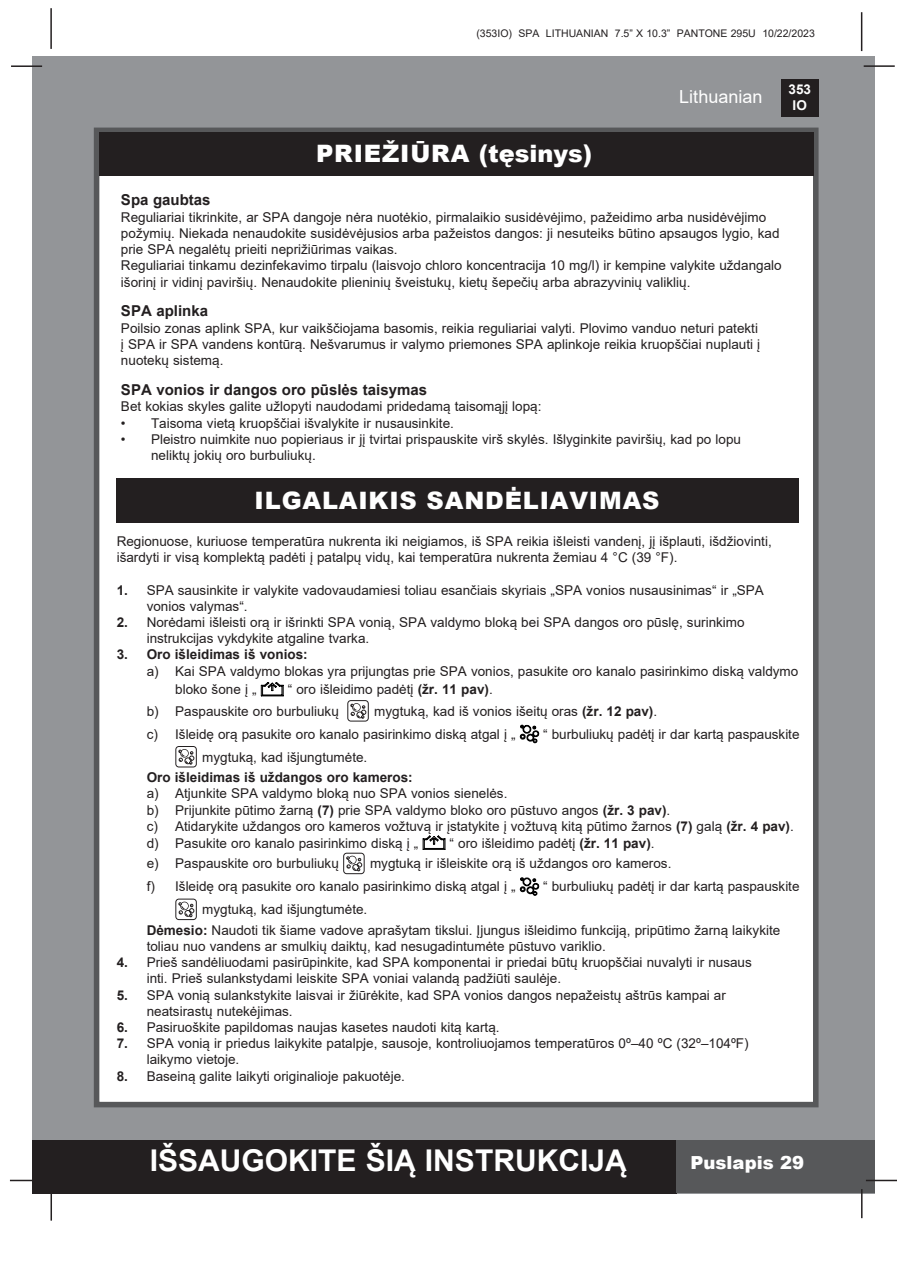
<style>
.page{position:relative;width:897px;height:1264px;background:#fff}
.page>*{position:absolute;margin:0;border:0;box-sizing:border-box;transform-origin:0 0}
.t1{font:700 30px "Arial";color:#fff}
.t2{font:900 24px "Arial";letter-spacing:.035em;color:#fff}
.t3{font:18px "Arial";color:#fff}
.t4{font:900 18px "Arial";color:#fff}
.t5{font:700 15px "Arial";color:#231f20}
.t6{font:13.5px/16.2px "Arial";color:#231f20}
.t7{font:700 13.5px "Arial";color:#231f20}
.t8{font:700 13.5px/16.2px "Arial";color:#fff;text-align:center}
.t9{font:10.5px "Arial";color:#231f20}
.s1{font-weight:700}
</style>
<div class="page">
<div style="left:33px;top:56px;width:842px;height:1137px;background:#939598"></div>
<div style="left:780px;top:79px;width:38px;height:38px;background:#231f20"></div>
<hr style="left:863px;top:65px;width:31px;height:2px;background:#231f20">
<hr style="left:50px;top:8px;width:2px;height:41px;background:#231f20">
<hr style="left:860px;top:12px;width:2px;height:39px;background:#231f20">
<div style="left:33px;top:1140px;width:644px;height:53px;background:#231f20"></div>
<div style="left:676px;top:1140px;width:199px;height:53px;background:#57585a"></div>
<hr style="left:865px;top:1179px;width:31px;height:2px;background:#231f20">
<hr style="left:860px;top:1189px;width:2px;height:29px;background:#231f20">
<hr style="left:50px;top:1190px;width:2px;height:30px;background:#231f20">
<hr style="left:10px;top:1179px;width:31px;height:2px;background:#231f20">
<hr style="left:11px;top:65px;width:31px;height:2px;background:#231f20">
<div style="left:94px;top:128px;width:724px;height:979px;background:#fff;border:6px solid #57585a"></div>
<div style="left:99px;top:132px;width:714px;height:44px;background:#231f20"></div>
<svg style="left:261px;top:682px;width:23px;height:14px"></svg>
<div style="left:347px;top:700px;width:21px;height:21px;border:1px solid #231f20;border-radius:3px"></div>
<svg style="left:350px;top:703px;width:16px;height:15px"></svg>
<svg style="left:520px;top:725px;width:19px;height:18px"></svg>
<div style="left:176px;top:746px;width:20px;height:21px;border:1px solid #231f20;border-radius:3px"></div>
<svg style="left:178px;top:749px;width:16px;height:15px"></svg>
<svg style="left:422px;top:835px;width:23px;height:15px"></svg>
<div style="left:343px;top:853px;width:21px;height:21px;border:1px solid #231f20;border-radius:3px"></div>
<svg style="left:346px;top:855px;width:16px;height:16px"></svg>
<svg style="left:520px;top:877px;width:19px;height:19px"></svg>
<div style="left:176px;top:899px;width:20px;height:20px;border:1px solid #231f20;border-radius:3px"></div>
<svg style="left:178px;top:901px;width:16px;height:16px"></svg>
<div style="left:116px;top:478px;width:682px;height:44px;background:#231f20"></div>
<p class="t9" style="left:476px;top:26px;width:340px">(353IO) SPA LITHUANIAN 7.5” X 10.3” PANTONE 295U 10/22/2023</p>
<p class="t2" style="left:316px;top:136px;width:277px">PRIEŽIŪRA (tęsinys)</p>
<h3 class="t3" style="left:679px;top:84px;width:85px">Lithuanian</h3>
<p class="t8" style="left:788px;top:81px;width:24px">353<br>IO</p>
<p class="t5" style="left:121px;top:189px;width:91px">Spa gaubtas</p>
<p class="t6" style="left:121px;top:209px;width:646px">Reguliariai tikrinkite, ar SPA dangoje nėra nuotėkio, pirmalaikio susidėvėjimo, pažeidimo arba nusidėvėjimo</p>
<p class="t6" style="left:121px;top:225px;width:660px">požymių. Niekada nenaudokite susidėvėjusios arba pažeistos dangos: ji nesuteiks būtino apsaugos lygio, kad prie SPA negalėtų prieiti neprižiūrimas vaikas.</p>
<p class="t6" style="left:121px;top:257px;width:662px">Reguliariai tinkamu dezinfekavimo tirpalu (laisvojo chloro koncentracija 10 mg/l) ir kempine valykite uždangalo išorinį ir vidinį paviršių. Nenaudokite plieninių šveistukų, kietų šepečių arba abrazyvinių valiklių.</p>
<p class="t5" style="left:121px;top:300px;width:89px">SPA aplinka</p>
<p class="t6" style="left:121px;top:320px;width:638px">Poilsio zonas aplink SPA, kur vaikščiojama basomis, reikia reguliariai valyti. Plovimo vanduo neturi patekti</p>
<p class="t6" style="left:121px;top:336px;width:640px">į SPA ir SPA vandens kontūrą. Nešvarumus ir valymo priemones SPA aplinkoje reikia kruopščiai nuplauti į</p>
<p class="t6" style="left:121px;top:352px;width:104px">nuotekų sistemą.</p>
<p class="t5" style="left:121px;top:379px;width:307px">SPA vonios ir dangos oro pūslės taisymas</p>
<p class="t6" style="left:121px;top:398px;width:422px">Bet kokias skyles galite užlopyti naudodami pridedamą taisomąjį lopą:</p>
<p class="t6" style="left:121px;top:415px;width:334px">• Taisoma vietą kruopščiai išvalykite ir nusausinkite.</p>
<p class="t6" style="left:151px;top:431px;width:591px;text-indent:-30px">• Pleistro nuimkite nuo popieriaus ir jį tvirtai prispauskite virš skylės. Išlyginkite paviršių, kad po lopu neliktų jokių oro burbuliukų.</p>
<p class="t2" style="left:254px;top:483px;width:406px">ILGALAIKIS SANDĖLIAVIMAS</p>
<p class="t6" style="left:117px;top:533px;width:656px">Regionuose, kuriuose temperatūra nukrenta iki neigiamos, iš SPA reikia išleisti vandenį, jį išplauti, išdžiovinti,</p>
<p class="t6" style="left:117px;top:549px;width:562px">išardyti ir visą komplektą padėti į patalpų vidų, kai temperatūra nukrenta žemiau 4 °C (39 °F).</p>
<p class="t6" style="left:117px;top:581px;width:648px"><span class="s1">1.</span> SPA sausinkite ir valykite vadovaudamiesi toliau esančiais skyriais „SPA vonios nusausinimas“ ir „SPA</p>
<p class="t6" style="left:147px;top:598px;width:102px">vonios valymas“.</p>
<p class="t6" style="left:117px;top:614px;width:629px"><span class="s1">2.</span> Norėdami išleisti orą ir išrinkti SPA vonią, SPA valdymo bloką bei SPA dangos oro pūslę, surinkimo</p>
<p class="t6" style="left:147px;top:630px;width:224px">instrukcijas vykdykite atgaline tvarka.</p>
<p class="t7" style="left:117px;top:645px;width:192px">3. Oro išleidimas iš vonios:</p>
<p class="t6" style="left:175px;top:661px;width:624px;line-height:18.5px;text-indent:-28px">a) Kai SPA valdymo blokas yra prijungtas prie SPA vonios, pasukite oro kanalo pasirinkimo diską valdymo bloko šone į „</p>
<p class="t6" style="left:288px;top:681px;width:206px">“ oro išleidimo padėtį <span class="s1">(žr. 11 pav)</span>.</p>
<p class="t6" style="left:147px;top:703px;width:194px">b) Paspauskite oro burbuliukų</p>
<p class="t6" style="left:374px;top:703px;width:284px">mygtuką, kad iš vonios išeitų oras <span class="s1">(žr. 12 pav)</span>.</p>
<p class="t6" style="left:147px;top:726px;width:370px">c) Išleidę orą pasukite oro kanalo pasirinkimo diską atgal į „</p>
<p class="t6" style="left:543px;top:726px;width:258px">“ burbuliukų padėtį ir dar kartą paspauskite</p>
<p class="t6" style="left:202px;top:749px;width:167px">mygtuką, kad išjungtumėte.</p>
<p class="t7" style="left:147px;top:768px;width:267px">Oro išleidimas iš uždangos oro kameros:</p>
<p class="t6" style="left:147px;top:785px;width:362px">a) Atjunkite SPA valdymo bloką nuo SPA vonios sienelės.</p>
<p class="t6" style="left:147px;top:801px;width:525px">b) Prijunkite pūtimo žarną <span class="s1">(7)</span> prie SPA valdymo bloko oro pūstuvo angos <span class="s1">(žr. 3 pav)</span>.</p>
<p class="t6" style="left:147px;top:818px;width:648px">c) Atidarykite uždangos oro kameros vožtuvą ir įstatykite į vožtuvą kitą pūtimo žarnos <span class="s1">(7)</span> galą <span class="s1">(žr. 4 pav)</span>.</p>
<p class="t6" style="left:147px;top:834px;width:273px">d) Pasukite oro kanalo pasirinkimo diską į „</p>
<p class="t6" style="left:449px;top:834px;width:206px">“ oro išleidimo padėtį <span class="s1">(žr. 11 pav)</span>.</p>
<p class="t6" style="left:147px;top:855px;width:194px">e) Paspauskite oro burbuliukų</p>
<p class="t6" style="left:370px;top:855px;width:303px">mygtuką ir išleiskite orą iš uždangos oro kameros.</p>
<p class="t6" style="left:147px;top:878px;width:370px">f) Išleidę orą pasukite oro kanalo pasirinkimo diską atgal į „</p>
<p class="t6" style="left:543px;top:878px;width:258px">“ burbuliukų padėtį ir dar kartą paspauskite</p>
<p class="t6" style="left:202px;top:901px;width:167px">mygtuką, kad išjungtumėte.</p>
<p class="t6" style="left:147px;top:922px;width:635px"><span class="s1">Dėmesio:</span> Naudoti tik šiame vadove aprašytam tikslui. Įjungus išleidimo funkciją, pripūtimo žarną laikykite toliau nuo vandens ar smulkių daiktų, kad nesugadintumėte pūstuvo variklio.</p>
<p class="t6" style="left:147px;top:954px;width:606px;text-indent:-30px"><span class="s1">4.</span> Prieš sandėliuodami pasirūpinkite, kad SPA komponentai ir priedai būtų kruopščiai nuvalyti ir nusaus inti. Prieš sulankstydami leiskite SPA voniai valandą padžiūti saulėje.</p>
<p class="t6" style="left:147px;top:986px;width:580px;text-indent:-30px"><span class="s1">5.</span> SPA vonią sulankstykite laisvai ir žiūrėkite, kad SPA vonios dangos nepažeistų aštrūs kampai ar neatsirastų nutekėjimas.</p>
<p class="t6" style="left:117px;top:1019px;width:384px"><span class="s1">6.</span> Pasiruoškite papildomas naujas kasetes naudoti kitą kartą.</p>
<p class="t6" style="left:147px;top:1035px;width:603px;text-indent:-30px"><span class="s1">7.</span> SPA vonią ir priedus laikykite patalpje, sausoje, kontroliuojamos temperatūros 0º–40 ºC (32º–104ºF) laikymo vietoje.</p>
<p class="t6" style="left:117px;top:1067px;width:290px"><span class="s1">8.</span> Baseiną galite laikyti originalioje pakuotėje.</p>
<h1 class="t1" style="left:150px;top:1139px;width:478px">IŠSAUGOKITE ŠIĄ INSTRUKCIJĄ</h1>
<h3 class="t4" style="left:690px;top:1149px;width:115px">Puslapis 29</h3>
</div>
